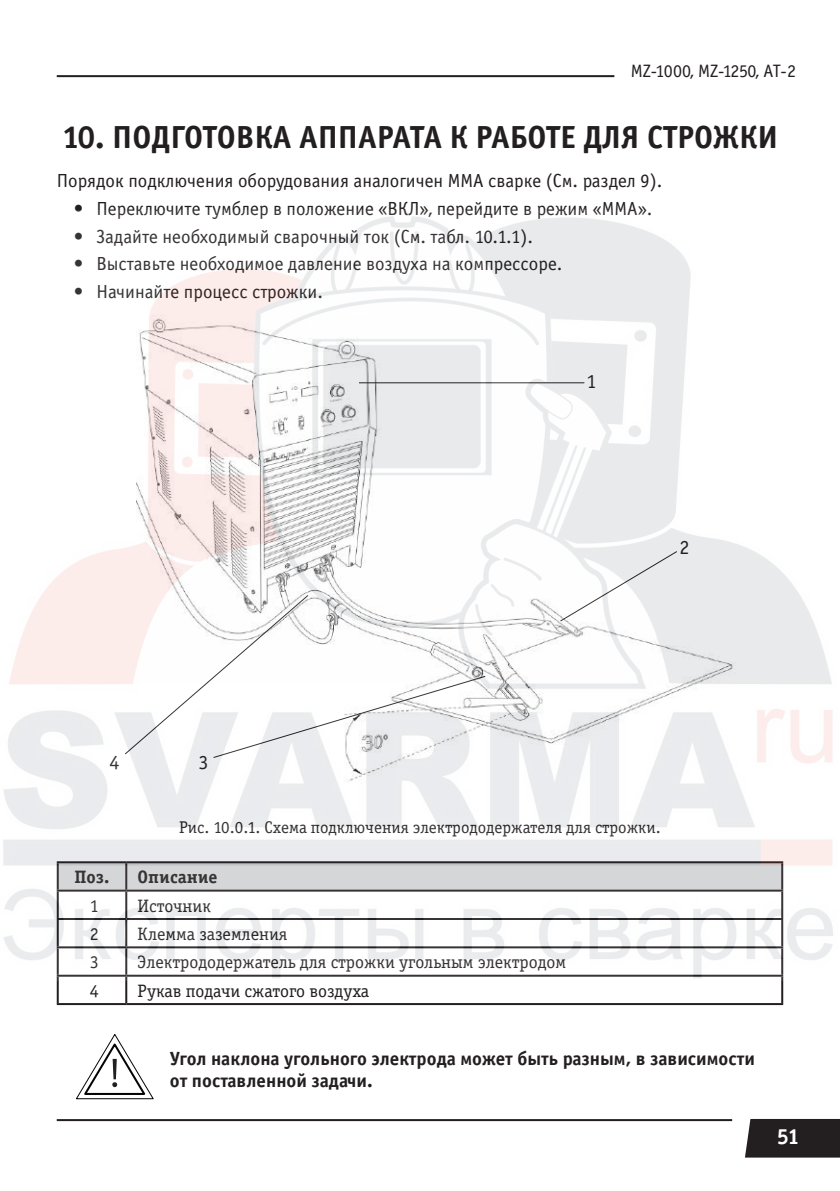
<style>
.page{position:relative;width:840px;height:1191px;background:#fff}
.page>*{position:absolute;margin:0;border:0;box-sizing:border-box;transform-origin:0 0}
.t1{font:32px "Officina Sans Bold C";color:#231f20}
.t2{font:22px "Officina Serif Bold C";color:#fff}
.t3{font:20px "Officina Sans Book C";color:#231f20}
.t4{font:19px "Officina Sans Book C";color:#231f20}
.t5{font:19px/22px "Officina Sans Bold C";color:#231f20}
.t6{font:18px "Officina Serif Book C";color:#231f20}
.t7{font:18px "Officina Sans Book C";letter-spacing:-.02em;color:#231f20}
.t8{font:18px "Officina Serif Bold C";color:#231f20}
.t9{font:17px "Officina Serif Book C";color:#231f20}
</style>
<div class="page">
<div style="left:745px;top:1119px;width:94px;height:38px;background:#231f20"></div>
<hr style="left:57px;top:1119px;width:674px;height:2px;background:#231f20">
<hr style="left:57px;top:75px;width:557px;height:2px;background:#231f20">
<hr style="left:57px;top:976px;width:2px;height:27px;background:#231f20">
<hr style="left:125px;top:976px;width:2px;height:27px;background:#231f20">
<hr style="left:780px;top:976px;width:2px;height:27px;background:#231f20">
<hr style="left:57px;top:1003px;width:69px;height:2px;background:#231f20">
<hr style="left:126px;top:1003px;width:656px;height:2px;background:#231f20">
<svg style="left:76px;top:1034px;width:77px;height:65px"></svg>
<img style="left:3px;top:216px;width:830px;height:764px">
<p class="t7" style="left:630px;top:61px;width:167px">MZ-1000, MZ-1250, АТ-2</p>
<h1 class="t1" style="left:62px;top:119px;width:717px">10. ПОДГОТОВКА АППАРАТА К РАБОТЕ ДЛЯ СТРОЖКИ</h1>
<p class="t4" style="left:57px;top:171px;width:607px">Порядок подключения оборудования аналогичен ММА сварке (См. раздел 9).</p>
<p class="t4" style="left:74px;top:198px;width:580px">• Переключите тумблер в положение «ВКЛ», перейдите в режим «ММА».</p>
<p class="t4" style="left:74px;top:226px;width:460px">• Задайте необходимый сварочный ток (См. табл. 10.1.1).</p>
<p class="t4" style="left:74px;top:254px;width:490px">• Выставьте необходимое давление воздуха на компрессоре.</p>
<p class="t4" style="left:74px;top:281px;width:250px">• Начинайте процесс строжки.</p>
<p class="t3" style="left:586px;top:370px;width:11px">1</p>
<p class="t3" style="left:679px;top:536px;width:11px">2</p>
<p class="t3" style="left:109px;top:751px;width:11px">4</p>
<p class="t3" style="left:198px;top:751px;width:11px">3</p>
<p class="t9" style="left:179px;top:818px;width:482px">Рис. 10.0.1. Схема подключения электрододержателя для строжки.</p>
<p class="t8" style="left:74px;top:867px;width:36px">Поз.</p>
<p class="t8" style="left:137px;top:867px;width:81px">Описание</p>
<p class="t6" style="left:90px;top:895px;width:10px">1</p>
<p class="t6" style="left:137px;top:895px;width:75px">Источник</p>
<p class="t6" style="left:90px;top:924px;width:10px">2</p>
<p class="t6" style="left:137px;top:924px;width:151px">Клемма заземления</p>
<p class="t6" style="left:90px;top:952px;width:10px">3</p>
<p class="t6" style="left:137px;top:952px;width:429px">Электрододержатель для строжки угольным электродом</p>
<p class="t6" style="left:90px;top:980px;width:10px">4</p>
<p class="t6" style="left:137px;top:980px;width:233px">Рукав подачи сжатого воздуха</p>
<p class="t5" style="left:170px;top:1047px;width:586px">Угол наклона угольного электрода может быть разным, в зависимости от поставленной задачи.</p>
<p class="t2" style="left:776px;top:1124px;width:25px">51</p>
</div>
